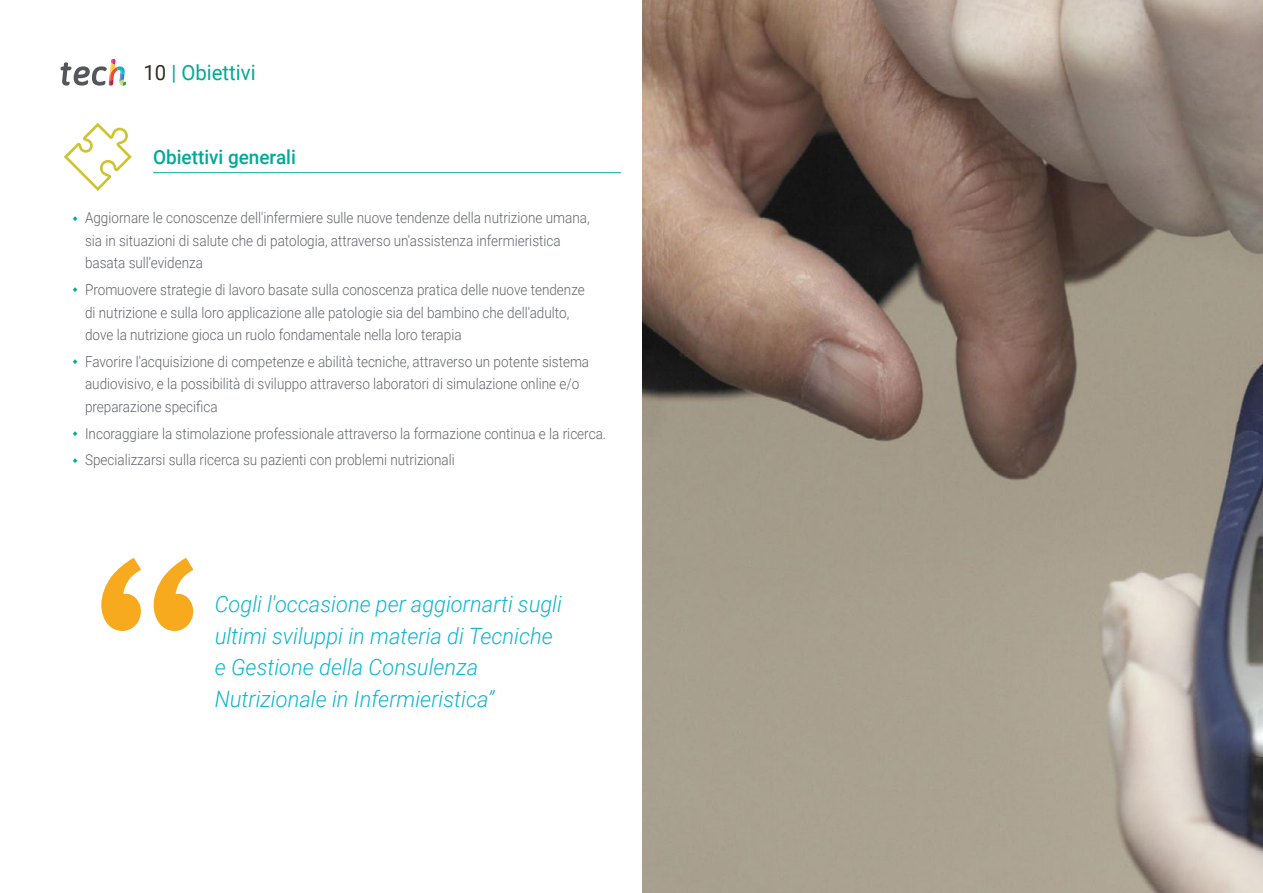
<style>
.page{position:relative;width:1263px;height:893px;background:#fff}
.page>*{position:absolute;margin:0;border:0;box-sizing:border-box;transform-origin:0 0}
.t1{font:italic 300 22.5px/31.5px "Roboto";color:#0fb6cf}
.t2{font:21px "Roboto";color:#00a996}
.t3{font:500 19.5px "Roboto";color:#00a996}
.t4{font:300 15px/22.5px "Roboto";color:#61646a;scale:.9 1}
.s1{color:#312e20}
</style>
<div class="page">
<img style="left:642px;top:0;width:621px;height:893px">
<hr style="left:153px;top:172px;width:468px;height:1px;background:#00a996">
<svg style="left:64px;top:123px;width:68px;height:68px"></svg>
<svg style="left:101px;top:558px;width:92px;height:73px"></svg>
<svg style="left:61px;top:59px;width:65px;height:27px"></svg>
<h2 class="t2" style="left:144px;top:57px;width:114px"><span class="s1">10</span> | Obiettivi</h2>
<h3 class="t3" style="left:153px;top:144px;width:144px">Obiettivi generali</h3>
<p class="t4" style="left:85px;top:206px;width:562px">Aggiornare le conoscenze dell'infermiere sulle nuove tendenze della nutrizione umana, sia in situazioni di salute che di patologia, attraverso un'assistenza infermieristica basata sull'evidenza</p>
<p class="t4" style="left:85px;top:278px;width:557px">Promuovere strategie di lavoro basate sulla conoscenza pratica delle nuove tendenze di nutrizione e sulla loro applicazione alle patologie sia del bambino che dell'adulto, dove la nutrizione gioca un ruolo fondamentale nella loro terapia</p>
<p class="t4" style="left:85px;top:350px;width:562px">Favorire l'acquisizione di competenze e abilità tecniche, attraverso un potente sistema audiovisivo, e la possibilità di sviluppo attraverso laboratori di simulazione online e/o preparazione specifica</p>
<p class="t4" style="left:85px;top:419px;width:580px;line-height:26.7px">Incoraggiare la stimolazione professionale attraverso la formazione continua e la ricerca.<br>Specializzarsi sulla ricerca su pazienti con problemi nutrizionali</p>
<h1 class="t1" style="left:215px;top:588px;width:349px">Cogli l'occasione per aggiornarti sugli ultimi sviluppi in materia di Tecniche e Gestione della Consulenza Nutrizionale in Infermieristica”</h1>
</div>
